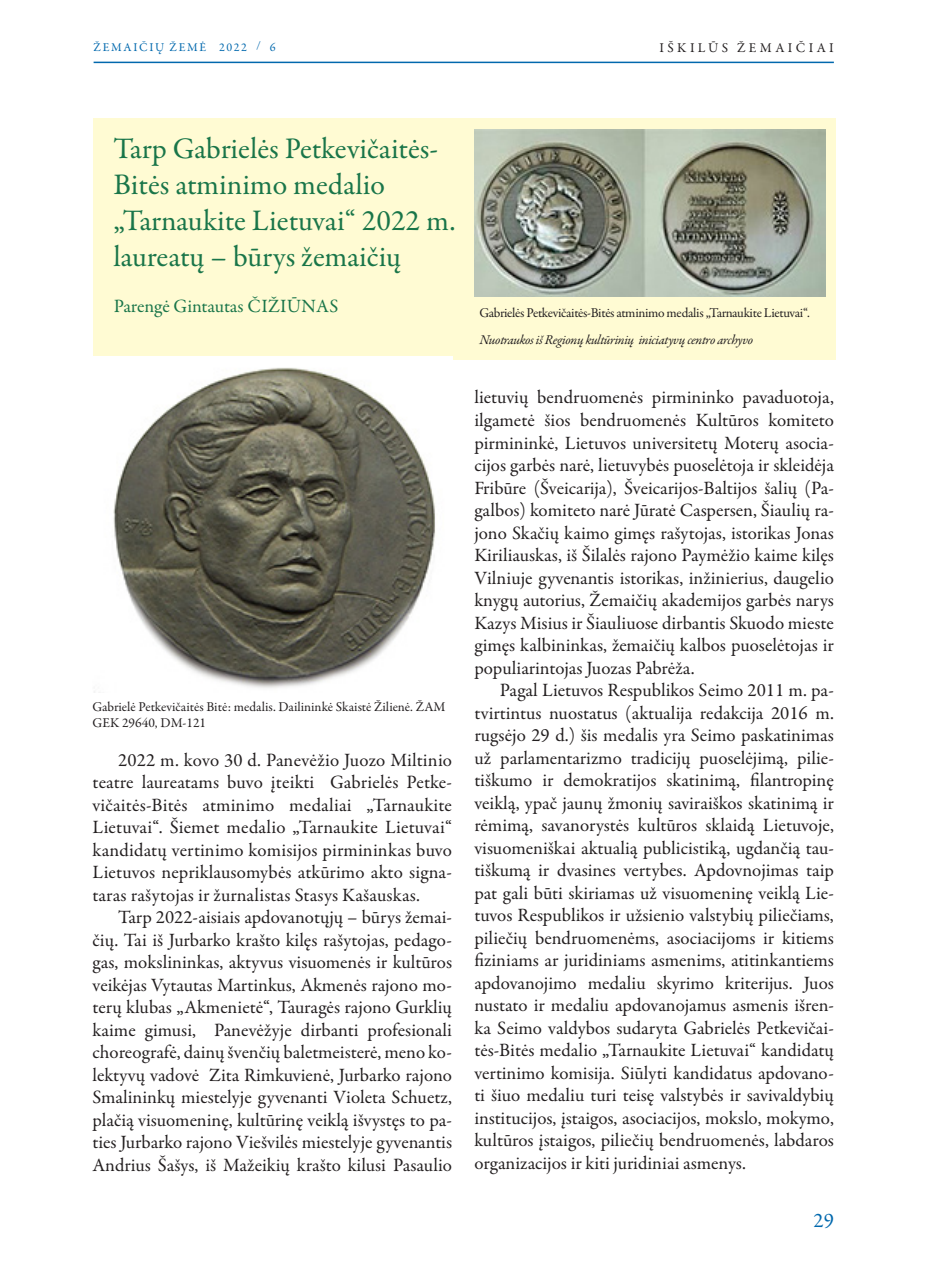
<style>
.page{position:relative;width:936px;height:1276px;background:#fff}
.page>*{position:absolute;margin:0;border:0;box-sizing:border-box;transform-origin:0 0}
.Pavadinimas{font:30px/36px "Garamond Premr Pro";color:#197549}
.t1{font:21px "Garamond Premr Pro";color:#0168ad}
.tekstas{font:18.9px/22.5px "Garamond Premr Pro";color:#231f20;text-align:justify}
.tekstas-2{font:18.9px "Garamond Premr Pro";letter-spacing:-.005em;color:#197549}
.parašas{font:13.5px/27px "Garamond Premr Pro";letter-spacing:-.025em;color:#231f20}
.parašas-2{font:13.5px/16.5px "Garamond Premr Pro";letter-spacing:-.005em;color:#231f20}
.parašas-3{font:13.5px "Garamond Premr Pro";letter-spacing:.25em;color:#231f20}
.t2{font:12px "Garamond Premr Pro";letter-spacing:.14em;color:#0168ad}
.s1{font-style:italic}
</style>
<div class="page">
<hr style="left:94px;top:62px;width:739px;height:1px;background:#0168ad">
<div style="left:94px;top:118px;width:742px;height:242px;background:#fffbd3"></div>
<img style="left:474px;top:129px;width:351px;height:168px">
<img style="left:94px;top:356px;width:358px;height:337px">
<p class="t2" style="left:94px;top:40px;width:155px">ŽEMAIČIŲ ŽEMĖ 2022</p>
<p class="parašas-3" style="left:659px;top:39px;width:176px">IŠKILŪS ŽEMAIČIAI</p>
<p class="t2" style="left:256px;top:39px;width:21px">/ 6</p>
<p class="Pavadinimas" style="left:113px;top:131px;width:343px">Tarp Gabrielės Petkevičaitės-<br>Bitės atminimo medalio „Tarnaukite Lietuvai“ 2022 m. laureatų – būrys žemaičių</p>
<p class="tekstas-2" style="left:114px;top:295px;width:226px">Parengė Gintautas ČIŽIŪNAS</p>
<p class="parašas-2" style="left:92px;top:698px;width:354px">Gabrielė Petkevičaitės Bitė: medalis. Dailininkė Skaistė Žilienė. ŽAM<br>GEK 29640, DM-121</p>
<p class="tekstas" style="left:92px;top:749px;width:361px;text-indent:26px">2022 m. kovo 30 d. Panevėžio Juozo Miltinio teatre laureatams buvo įteikti Gabrielės Petke&shy;vičaitės-Bitės atminimo medaliai „Tarnaukite Lietuvai“. Šiemet medalio „Tarnaukite Lietuvai“ kandidatų vertinimo komisijos pirmininkas buvo Lietuvos nepriklausomybės atkūrimo akto signa&shy;taras rašytojas ir žurnalistas Stasys Kašauskas.</p>
<p class="tekstas" style="left:92px;top:906px;width:361px;text-indent:26px">Tarp 2022-aisiais apdovanotųjų – būrys žemai&shy;čių. Tai iš Jurbarko krašto kilęs rašytojas, pedago&shy;gas, mokslininkas, aktyvus visuomenės ir kultūros veikėjas Vytautas Martinkus, Akmenės rajono mo&shy;terų klubas „Akmenietė“, Tauragės rajono Gurklių kaime gimusi, Panevėžyje dirbanti profesionali choreografė, dainų švenčių baletmeisterė, meno ko&shy;lektyvų vadovė Zita Rimkuvienė, Jurbarko rajono Smalininkų miestelyje gyvenanti Violeta Schuetz, plačią visuomeninę, kultūrinę veiklą išvystęs to pa&shy;ties Jurbarko rajono Viešvilės miestelyje gyvenantis Andrius Šašys, iš Mažeikių krašto kilusi Pasaulio</p>
<p class="parašas" style="left:479px;top:299px;width:332px">Gabrielės Petkevičaitės-Bitės atminimo medalis „Tarnaukite Lietuvai“.<br><span class="s1">Nuotraukos iš Regionų kultūrinių iniciatyvų centro archyvo</span></p>
<p class="tekstas" style="left:474px;top:387px;width:361px">lietuvių bendruomenės pirmininko pavaduotoja, ilgametė šios bendruomenės Kultūros komiteto pirmininkė, Lietuvos universitetų Moterų asocia&shy;cijos garbės narė, lietuvybės puoselėtoja ir skleidėja Fribūre (Šveicarija), Šveicarijos-Baltijos šalių (Pa&shy;galbos) komiteto narė Jūratė Caspersen, Šiaulių ra&shy;jono Skačių kaimo gimęs rašytojas, istorikas Jonas Kiriliauskas, iš Šilalės rajono Paymėžio kaime kilęs Vilniuje gyvenantis istorikas, inžinierius, daugelio knygų autorius, Žemaičių akademijos garbės narys Kazys Misius ir Šiauliuose dirbantis Skuodo mieste gimęs kalbininkas, žemaičių kalbos puoselėtojas ir populiarintojas Juozas Pabrėža.</p>
<p class="tekstas" style="left:474px;top:679px;width:361px;text-indent:26px">Pagal Lietuvos Respublikos Seimo 2011 m. pa&shy;tvirtintus nuostatus (aktualija redakcija 2016 m. rugsėjo 29 d.) šis medalis yra Seimo paskatinimas už parlamentarizmo tradicijų puoselėjimą, pilie&shy;tiškumo ir demokratijos skatinimą, filantropinę veiklą, ypač jaunų žmonių saviraiškos skatinimą ir rėmimą, savanorystės kultūros sklaidą Lietuvoje, visuomeniškai aktualią publicistiką, ugdančią tau&shy;tiškumą ir dvasines vertybes. Apdovnojimas taip pat gali būti skiriamas už visuomeninę veiklą Lie&shy;tuvos Respublikos ir užsienio valstybių piliečiams, piliečių bendruomenėms, asociacijoms ir kitiems fiziniams ar juridiniams asmenims, atitinkantiems apdovanojimo medaliu skyrimo kriterijus. Juos nustato ir medaliu apdovanojamus asmenis išren&shy;ka Seimo valdybos sudaryta Gabrielės Petkevičai&shy;tės-Bitės medalio „Tarnaukite Lietuvai“ kandidatų vertinimo komisija. Siūlyti kandidatus apdovano&shy;ti šiuo medaliu turi teisę valstybės ir savivaldybių institucijos, įstaigos, asociacijos, mokslo, mokymo, kultūros įstaigos, piliečių bendruomenės, labdaros organizacijos ir kiti juridiniai asmenys.</p>
<p class="t1" style="left:813px;top:1208px;width:22px">29</p>
</div>
